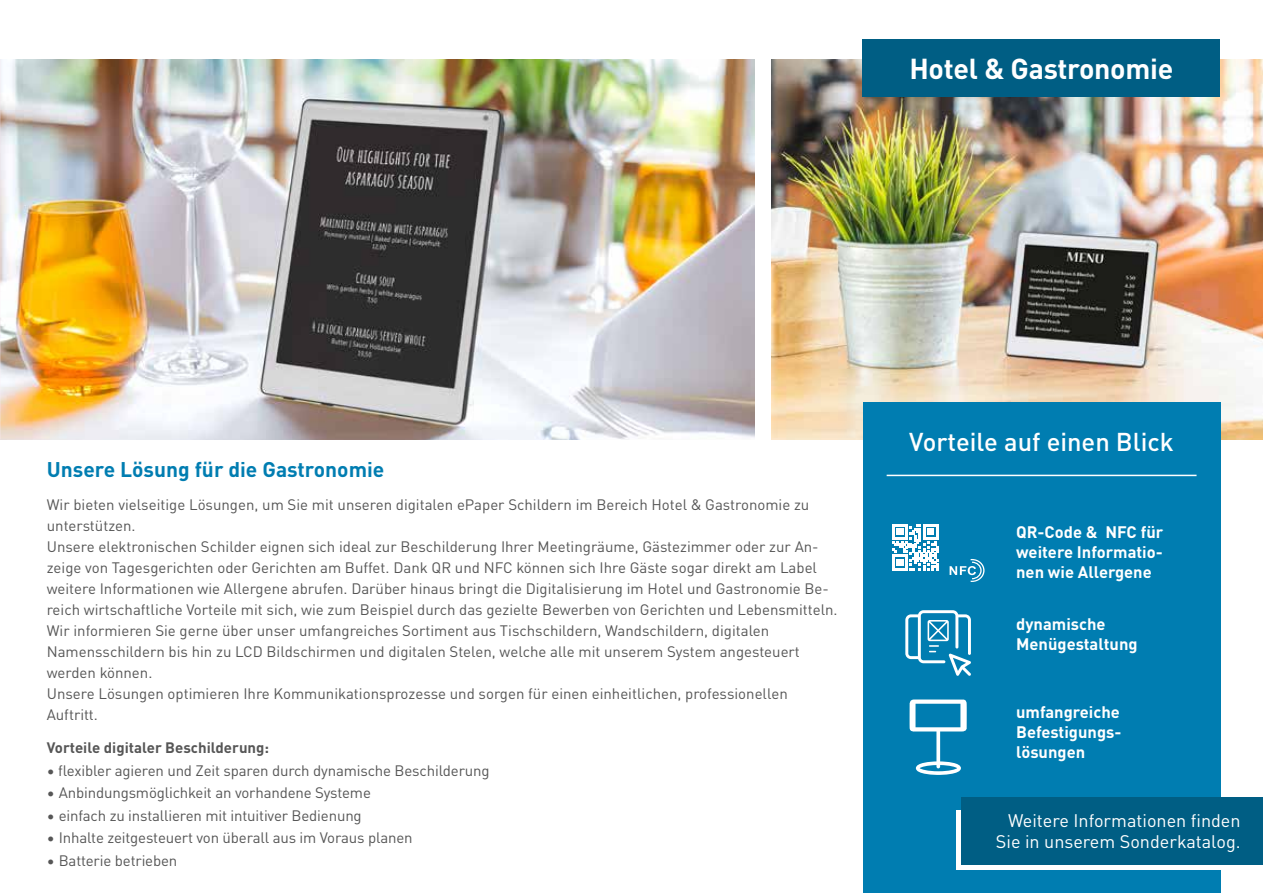
<style>
.page{position:relative;width:1263px;height:893px;background:#fff}
.page>*{position:absolute;margin:0;border:0;box-sizing:border-box;transform-origin:0 0}
.t1{font:700 28.5px "DIN Pro";letter-spacing:-.01em;color:#fff}
.t2{font:500 25.5px "DIN Pro";color:#fff}
.t3{font:700 21px "DIN Pro";color:#007db1}
.t4{font:18px/21.6px "DIN Pro";color:#fff;text-align:right}
.t5{font:700 16.5px/19.8px "DIN Pro";color:#fff;text-align:justify}
.t6{font:15px/21px "DIN Pro";color:#565656}
.t7{font:700 15px "DIN Pro";color:#565656}
</style>
<div class="page">
<img style="left:1px;top:60px;width:753px;height:380px">
<img style="left:771px;top:60px;width:492px;height:380px">
<img style="left:0;top:60px;width:1px;height:380px">
<div style="left:863px;top:403px;width:357px;height:490px;background:#007db1"></div>
<hr style="left:887px;top:475px;width:309px;height:1px;background:#fff">
<svg style="left:956px;top:810px;width:307px;height:60px;fill:#fff"></svg>
<div style="left:962px;top:797px;width:301px;height:67px;background:#005e84"></div>
<svg style="left:949px;top:559px;width:35px;height:23px"></svg>
<svg style="left:892px;top:524px;width:46px;height:46px"></svg>
<svg style="left:909px;top:699px;width:58px;height:76px"></svg>
<svg style="left:905px;top:610px;width:66px;height:66px"></svg>
<div style="left:863px;top:39px;width:357px;height:58px;background:#005e84"></div>
<h1 class="t1" style="left:909px;top:45px;width:265px">Hotel &amp; Gastronomie</h1>
<h3 class="t3" style="left:47px;top:452px;width:339px">Unsere Lösung für die Gastronomie</h3>
<p class="t6" style="left:47px;top:494px;width:792px">Wir bieten vielseitige Lösungen, um Sie mit unseren digitalen ePaper Schildern im Bereich Hotel &amp; Gastronomie zu unterstützen.<br>Unsere elektronischen Schilder eignen sich ideal zur Beschilderung Ihrer Meetingräume, Gästezimmer oder zur An&shy;zeige von Tagesgerichten oder Gerichten am Buffet. Dank QR und NFC können sich Ihre Gäste sogar direkt am Label weitere Informationen wie Allergene abrufen. Darüber hinaus bringt die Digitalisierung im Hotel und Gastronomie Be&shy;reich wirtschaftliche Vorteile mit sich, wie zum Beispiel durch das gezielte Bewerben von Gerichten und Lebensmitteln.<br>Wir informieren Sie gerne über unser umfangreiches Sortiment aus Tischschildern, Wandschildern, digitalen Namensschildern bis hin zu LCD Bildschirmen und digitalen Stelen, welche alle mit unserem System angesteuert werden können.<br>Unsere Lösungen optimieren Ihre Kommunikationsprozesse und sorgen für einen einheitlichen, professionellen Auftritt.</p>
<p class="t7" style="left:47px;top:735px;width:224px">Vorteile digitaler Beschilderung:</p>
<p class="t6" style="left:47px;top:759px;width:444px">• flexibler agieren und Zeit sparen durch dynamische Beschilderung</p>
<p class="t6" style="left:47px;top:782px;width:326px">• Anbindungsmöglichkeit an vorhandene Systeme</p>
<p class="t6" style="left:47px;top:804px;width:316px">• einfach zu installieren mit intuitiver Bedienung</p>
<p class="t6" style="left:47px;top:827px;width:367px">• Inhalte zeitgesteuert von überall aus im Voraus planen</p>
<p class="t6" style="left:47px;top:849px;width:132px">• Batterie betrieben</p>
<h2 class="t2" style="left:909px;top:421px;width:266px">Vorteile auf einen Blick</h2>
<p class="t5" style="left:1016px;top:521px;width:149px">QR-Code &amp; NFC für weitere Informatio&shy;nen wie Allergene</p>
<p class="t5" style="left:1016px;top:612px;width:123px">dynamische<br>Menügestaltung</p>
<p class="t5" style="left:1016px;top:700px;width:107px">umfangreiche Befestigungs&shy;lösungen</p>
<p class="t4" style="left:996px;top:808px;width:246px">Weitere Informationen finden<br>Sie in unserem Sonderkatalog.</p>
</div>
